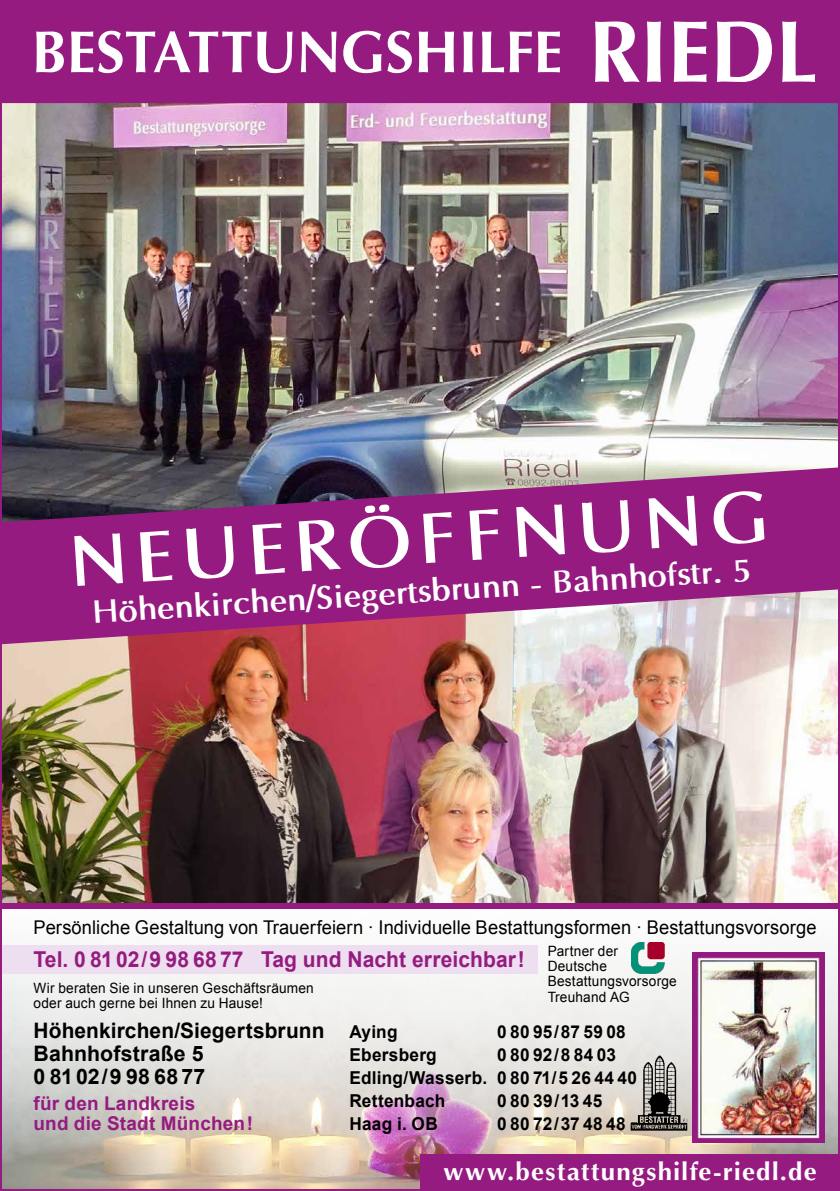
<style>
.page{position:relative;width:840px;height:1191px;background:#fff}
.page>*{position:absolute;margin:0;border:0;box-sizing:border-box;transform-origin:0 0}
.t1{font:700 72px "Optima";color:#fff}
.t2{font:700 59.2px "Optima LT Pro";letter-spacing:-.005em;color:#fff}
.t3{font:700 32px "Optima";color:#fff}
.t4{font:700 24.8px "Optima LT Pro";letter-spacing:.045em;color:#fff;scale:1.04 1}
.t5{font:700 22px "Arial";letter-spacing:.005em;color:#951b81;scale:.96 1}
.t6{font:700 21.4px/23px "Arial";letter-spacing:.005em;color:#000}
.t7{font:19px "Arial";letter-spacing:.005em;color:#000}
.t8{font:700 19px/20.8px "Arial";letter-spacing:.01em;color:#951b81}
.t9{font:700 17.8px/23px "Arial";letter-spacing:.015em;color:#000}
.t10{font:14.2px/15.4px "Arial";letter-spacing:.015em;color:#000;scale:.96 1}
.s1{font-size:87.6px}
</style>
<div class="page">
<img style="left:3px;top:103px;width:833px;height:364px">
<img style="left:3px;top:644px;width:833px;height:259px">
<svg style="left:3px;top:467px;width:833px;height:177px;background:#973d84"></svg>
<img style="left:3px;top:908px;width:833px;height:280px">
<img style="left:691px;top:953px;width:133px;height:189px">
<img style="left:621px;top:1049px;width:73px;height:86px">
<img style="left:631px;top:942px;width:32px;height:31px">
<div style="left:420px;top:1153px;width:419px;height:37px;background:#951b81"></div>
<div style="left:0;top:945px;width:537px;height:29px;background:#eddfef"></div>
<div style="left:1px;top:1px;width:837px;height:101px;background:#951b81"></div>
<div style="left:0;top:0;width:839px;height:103px;border:2px solid #951b81"></div>
<div style="left:0;top:903px;width:839px;height:5px;background:#951b81"></div>
<h2 class="t2" style="left:32px;top:14px;width:787px">BESTATTUNGSHILFE <span class="s1">RIEDL</span></h2>
<h1 class="t1" style="left:66px;top:519px;width:702px;rotate:-4deg">NEUERÖFFNUNG</h1>
<h3 class="t3" style="left:91px;top:594px;width:661px;rotate:-4deg">Höhenkirchen/Siegertsbrunn - Bahnhofstr. 5</h3>
<h3 class="t7" style="left:34px;top:915px;width:783px">Persönliche Gestaltung von Trauerfeiern · Individuelle Bestattungsformen · Bestattungsvorsorge</h3>
<h3 class="t5" style="left:34px;top:944px;width:513px">Tel. 0 81 02/9 98 68 77 Tag und Nacht erreichbar!</h3>
<p class="t10" style="left:34px;top:980px;width:293px">Wir beraten Sie in unseren Geschäftsräumen oder auch gerne bei Ihnen zu Hause!</p>
<p class="t10" style="left:547px;top:943px;width:136px">Partner der<br>Deutsche<br>Bestattungsvorsorge<br>Treuhand AG</p>
<h3 class="t6" style="left:34px;top:1019px;width:292px">Höhenkirchen/Siegertsbrunn<br>Bahnhofstraße 5<br>08102/9986877</h3>
<h3 class="t8" style="left:34px;top:1093px;width:221px">für den Landkreis<br>und die Stadt München!</h3>
<p class="t9" style="left:349px;top:1020px;width:50px">Aying</p>
<p class="t9" style="left:497px;top:1020px;width:130px">08095/875908</p>
<p class="t9" style="left:349px;top:1043px;width:89px">Ebersberg</p>
<p class="t9" style="left:349px;top:1043px;width:289px;text-indent:148px">08092/88403<br>Edling/Wasserb. 0 80 71/5 26 44 40<br>Rettenbach</p>
<p class="t9" style="left:497px;top:1090px;width:107px">08039/1345</p>
<p class="t9" style="left:349px;top:1113px;width:90px">Haag i. OB</p>
<p class="t9" style="left:497px;top:1113px;width:130px">08072/374848</p>
<h3 class="t4" style="left:443px;top:1155px;width:360px">www.bestattungshilfe-riedl.de</h3>
</div>
